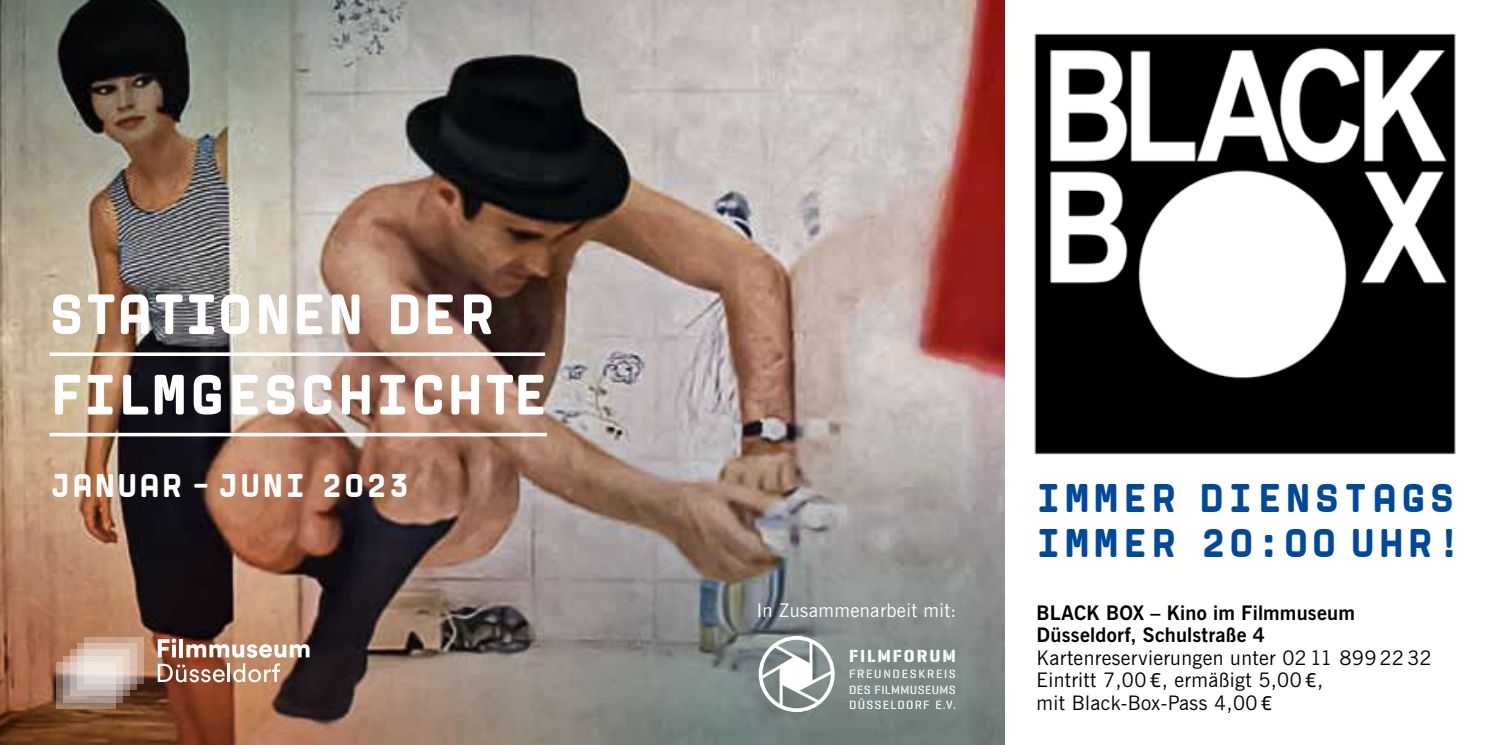
<style>
.page{position:relative;width:1489px;height:745px;background:#fff}
.page>*{position:absolute;margin:0;border:0;box-sizing:border-box;transform-origin:0 0}
.t1{font:700 56.75px/80.2px "Mingray Mono";letter-spacing:.03em;color:#fff}
.t2{font:700 40px/45px "Mingray Mono";letter-spacing:.12em;color:#00499a}
.t3{font:700 32.75px "Mingray Mono";letter-spacing:.08em;color:#fff}
.t4{font:20px/22.5px "News Gothic BT";letter-spacing:.02em;color:#000}
.t5{font:700 20px/22.5px "News Gothic BT";letter-spacing:.01em;color:#000}
.t6{font:18.75px "News Gothic BT";letter-spacing:.02em;color:#fff}
.t7{font:700 17.75px "Geogrotesque Stencil B";letter-spacing:.105em;color:#fff}
.t8{font:500 12.25px/15.2px "Geogrotesque Stencil B";letter-spacing:.1em;color:#fff;text-align:justify}
.s1{font-family:"Klavika Basic";font-size:21.25px}
</style>
<div class="page">
<img style="left:0;top:246px;width:1003px;height:140px">
<img style="left:0;top:0;width:1004px;height:246px">
<img style="left:0;top:386px;width:1003px;height:358px">
<svg style="left:50px;top:352px;width:495px;height:4px"></svg>
<svg style="left:50px;top:432px;width:497px;height:4px"></svg>
<svg style="left:84px;top:636px;width:60px;height:47px"></svg>
<svg style="left:77px;top:642px;width:60px;height:47px"></svg>
<svg style="left:70px;top:649px;width:60px;height:46px"></svg>
<svg style="left:63px;top:655px;width:60px;height:46px"></svg>
<svg style="left:56px;top:661px;width:60px;height:47px;background:#c2b1a8"></svg>
<svg style="left:158px;top:638px;width:151px;height:44px"></svg>
<svg style="left:760px;top:641px;width:72px;height:64px"></svg>
<hr style="left:779px;top:665px;width:3px;height:41px;background:#fff">
<hr style="left:809px;top:640px;width:3px;height:43px;background:#fff">
<div style="left:758px;top:635px;width:76px;height:76px;border:4px solid #fff;border-radius:50%"></div>
<img style="left:1034px;top:33px;width:422px;height:422px">
<h1 class="t1" style="left:50px;top:276px;width:499px">STATIONEN DER<br>FILMGESCHICHTE</h1>
<h3 class="t3" style="left:50px;top:464px;width:360px">JANUAR – JUNI 2O23</h3>
<p class="t6" style="left:756px;top:598px;width:201px">In Zusammenarbeit mit:</p>
<p class="t7" style="left:849px;top:644px;width:108px">FILMFORUM</p>
<p class="t8" style="left:849px;top:666px;width:108px">FREUNDESKREIS DES FILMMUSEUMS DÜSSELDORF E.V.</p>
<h2 class="t2" style="left:1036px;top:476px;width:426px">IMMER DIENSTAGS<br>IMMER 2O:OO UHR!</h2>
<p class="t5" style="left:1036px;top:600px;width:320px">BLACK BOX – Kino im Filmmuseum<br>Düsseldorf, Schulstraße 4</p>
<p class="t4" style="left:1036px;top:645px;width:397px">Kartenreservierungen unter 02 11 899 22 32<br>Eintritt 7,00 <span class="s1">€</span>, ermäßigt 5,00 <span class="s1">€</span>,<br>mit Black-Box-Pass 4,00 <span class="s1">€</span></p>
</div>
